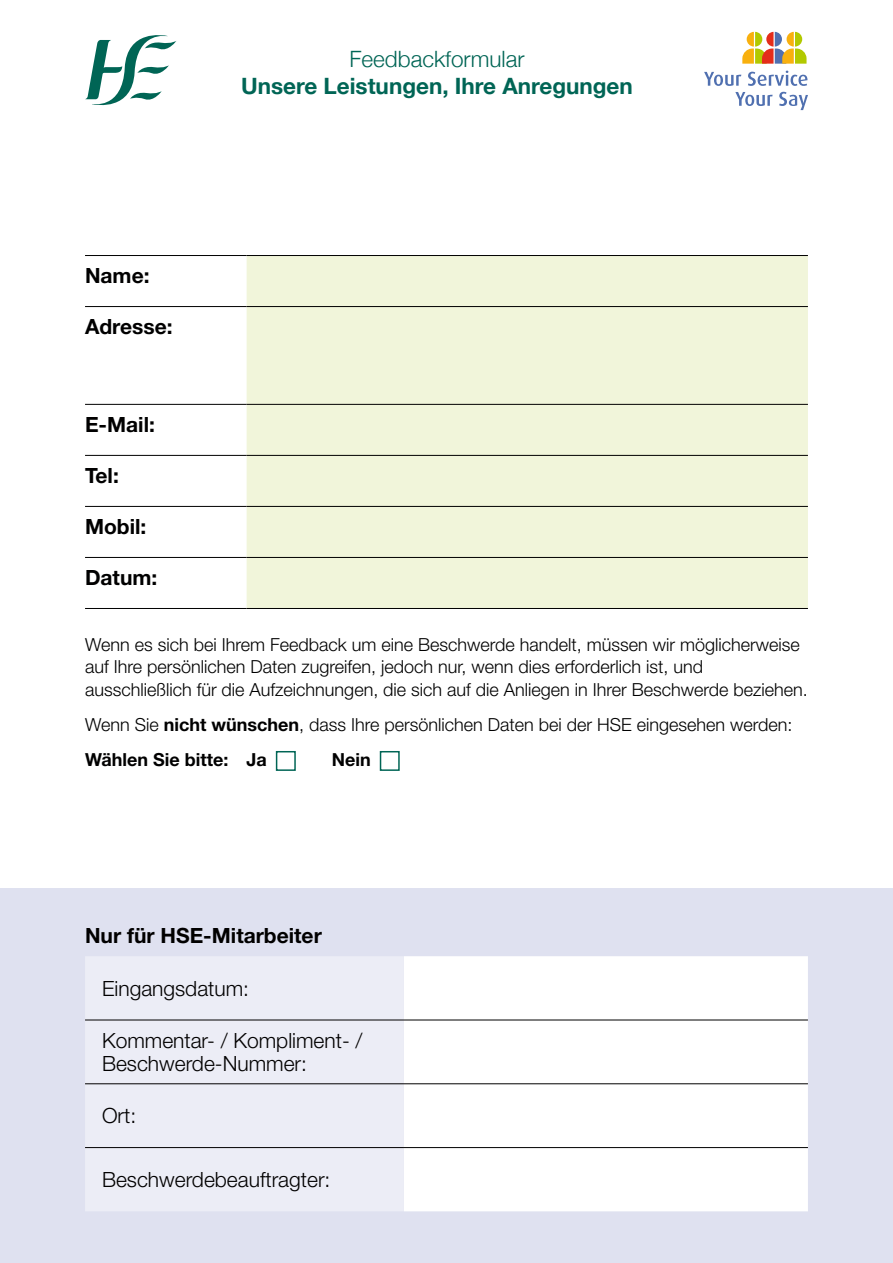
<style>
.page{position:relative;width:893px;height:1263px;background:#fff}
.page>*{position:absolute;margin:0;border:0;box-sizing:border-box;transform-origin:0 0}
.t1{font:700 22.5px/27px "Helvetica Neue";color:#006555;text-align:center}
.t2{font:300 21px/22.5px "Helvetica Neue LT Std";color:#010000}
.Head_4_-_web{font:700 21px "Helvetica Neue LT Std";color:#010000}
.Body_-_web{font:300 18px/22.5px "Helvetica Neue LT Std";color:#010000}
.Body_-_web-2{font:700 18px "Helvetica Neue LT Std";color:#010000}
.s1{font-weight:300}
.s2{font-weight:700}
</style>
<div class="page">
<div style="left:0;top:889px;width:893px;height:374px;background:#dfe1f0"></div>
<svg style="left:85px;top:35px;width:91px;height:71px"></svg>
<svg style="left:704px;top:72px;width:37px;height:14px"></svg>
<svg style="left:748px;top:71px;width:60px;height:15px"></svg>
<svg style="left:735px;top:92px;width:38px;height:14px"></svg>
<svg style="left:779px;top:92px;width:29px;height:18px"></svg>
<svg style="left:742px;top:32px;width:64px;height:32px"></svg>
<div style="left:85px;top:957px;width:319px;height:254px;background:#ecedf6"></div>
<div style="left:404px;top:956px;width:404px;height:255px;background:#fff"></div>
<hr style="left:85px;top:1020px;width:319px;height:1px;background:#010000">
<hr style="left:404px;top:1020px;width:404px;height:1px;background:#010000">
<hr style="left:85px;top:1083px;width:319px;height:1px;background:#010000">
<hr style="left:404px;top:1083px;width:404px;height:1px;background:#010000">
<hr style="left:85px;top:1147px;width:319px;height:1px;background:#010000">
<hr style="left:404px;top:1147px;width:404px;height:1px;background:#010000">
<div style="left:247px;top:256px;width:561px;height:352px;background:#f1f5da"></div>
<hr style="left:85px;top:255px;width:162px;height:1px;background:#010000">
<hr style="left:247px;top:255px;width:561px;height:1px;background:#010000">
<hr style="left:85px;top:306px;width:162px;height:1px;background:#010000">
<hr style="left:247px;top:306px;width:561px;height:1px;background:#010000">
<hr style="left:85px;top:404px;width:162px;height:1px;background:#010000">
<hr style="left:247px;top:404px;width:561px;height:1px;background:#010000">
<hr style="left:85px;top:455px;width:162px;height:1px;background:#010000">
<hr style="left:247px;top:455px;width:561px;height:1px;background:#010000">
<hr style="left:85px;top:506px;width:162px;height:1px;background:#010000">
<hr style="left:247px;top:506px;width:561px;height:1px;background:#010000">
<hr style="left:85px;top:557px;width:162px;height:1px;background:#010000">
<hr style="left:247px;top:557px;width:561px;height:1px;background:#010000">
<hr style="left:85px;top:608px;width:162px;height:1px;background:#010000">
<hr style="left:247px;top:608px;width:561px;height:1px;background:#010000">
<div style="left:276px;top:751px;width:20px;height:20px;border:2px solid #006555"></div>
<div style="left:380px;top:751px;width:20px;height:20px;border:2px solid #006555"></div>
<p class="Head_4_-_web" style="left:85px;top:263px;width:66px">Name:</p>
<p class="Head_4_-_web" style="left:85px;top:314px;width:89px">Adresse:</p>
<p class="Head_4_-_web" style="left:85px;top:412px;width:71px">E-Mail:</p>
<p class="Head_4_-_web" style="left:85px;top:463px;width:35px">Tel:</p>
<p class="Head_4_-_web" style="left:85px;top:514px;width:63px">Mobil:</p>
<p class="Head_4_-_web" style="left:85px;top:565px;width:74px">Datum:</p>
<p class="t1" style="left:241px;top:46px;width:393px"><span class="s1">Feedbackformular<br></span>Unsere Leistungen, Ihre Anregungen</p>
<p class="Body_-_web" style="left:85px;top:633px;width:724px">Wenn es sich bei Ihrem Feedback um eine Beschwerde handelt, müssen wir möglicherweise auf Ihre persönlichen Daten zugreifen, jedoch nur, wenn dies erforderlich ist, und ausschließlich für die Aufzeichnungen, die sich auf die Anliegen in Ihrer Beschwerde beziehen.</p>
<p class="Body_-_web" style="left:85px;top:713px;width:709px">Wenn Sie <span class="s2">nicht wünschen</span>, dass Ihre persönlichen Daten bei der HSE eingesehen werden:</p>
<p class="Body_-_web-2" style="left:85px;top:749px;width:183px">Wählen Sie bitte: Ja</p>
<p class="Body_-_web-2" style="left:332px;top:749px;width:40px">Nein</p>
<p class="Head_4_-_web" style="left:85px;top:923px;width:238px">Nur für HSE-Mitarbeiter</p>
<p class="t2" style="left:102px;top:976px;width:149px">Eingangsdatum:</p>
<p class="t2" style="left:102px;top:1029px;width:262px">Kommentar- / Kompliment- /<br>Beschwerde-Nummer:</p>
<p class="t2" style="left:102px;top:1104px;width:36px">Ort:</p>
<p class="t2" style="left:102px;top:1168px;width:230px">Beschwerdebeauftragter:</p>
</div>
